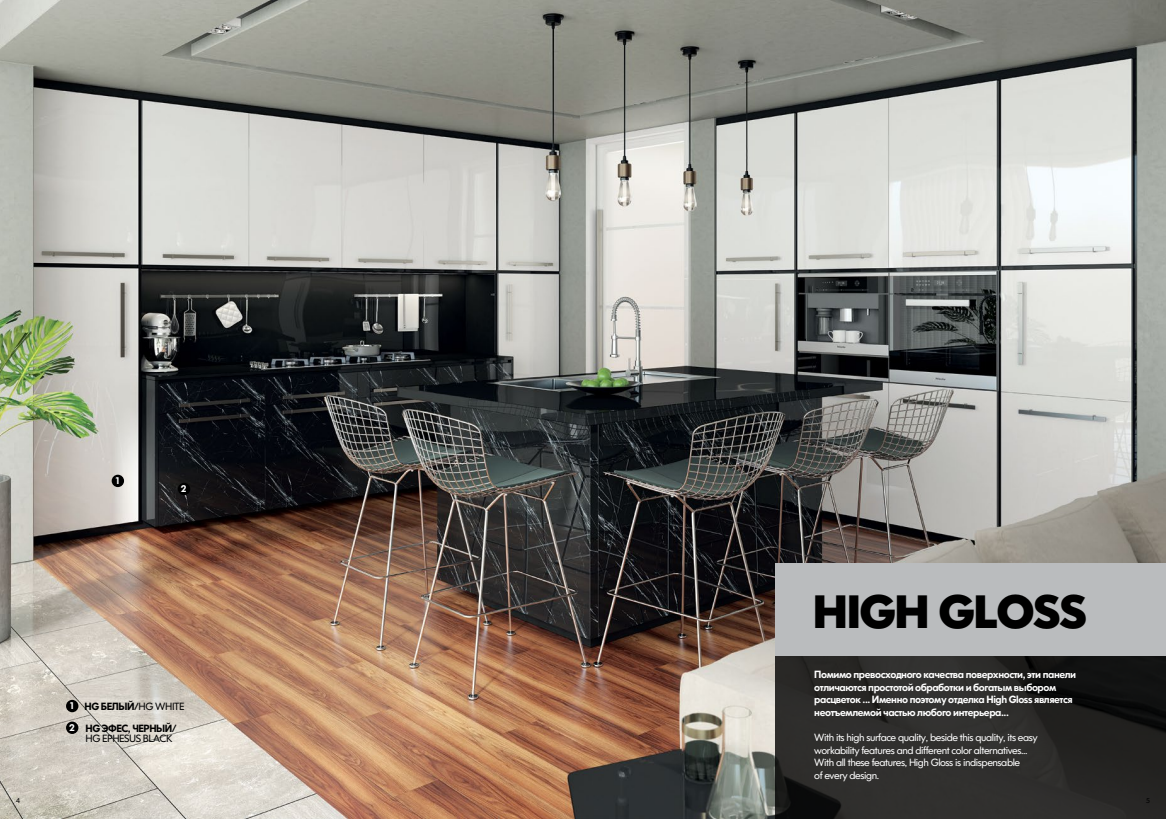
<style>
.page{position:relative;width:1166px;height:819px;background:#fff}
.page>*{position:absolute;margin:0;border:0;box-sizing:border-box;transform-origin:0 0}
.t1{font:700 46.81px "IKEA Sans TUC";letter-spacing:-.04em;color:#000}
.t2{font:800 10.5px/12.6px "IKEA Sans TUC";letter-spacing:-.04em;color:#fff}
.t3{font:10.5px/12.6px "IKEA Sans TUC";letter-spacing:-.04em;color:#fff}
.t4{font:800 10.5px/21.7px "IKEA Sans TUC";letter-spacing:-.04em;color:#000}
.t5{font:10.5px "IKEA Sans TUC";letter-spacing:-.04em;color:#000}
.t6{font:800 9.71px "IKEA Sans TUC";color:#fff}
.t7{font:7px "IKEA Sans TUC";color:#000}
.s1{font-weight:400}
</style>
<div class="page">
<img style="left:0;top:0;width:1166px;height:819px">
<div style="left:775px;top:563px;width:391px;height:93px;background:#babcbe"></div>
<svg style="left:775px;top:656px;width:391px;height:163px;background:#272725"></svg>
<div style="left:112px;top:474px;width:12px;height:13px;background:#000;border-radius:50%"></div>
<div style="left:66px;top:699px;width:12px;height:13px;background:#000;border-radius:50%"></div>
<div style="left:66px;top:721px;width:12px;height:13px;background:#000;border-radius:50%"></div>
<div style="left:178px;top:483px;width:12px;height:12px;background:#000;border-radius:50%"></div>
<p class="t6" style="left:115px;top:473px;width:7px">1</p>
<p class="t6" style="left:181px;top:481px;width:7px">2</p>
<p class="t6" style="left:69px;top:698px;width:7px">1</p>
<p class="t6" style="left:69px;top:720px;width:7px">2</p>
<p class="t4" style="left:85px;top:695px;width:101px">HG БЕЛЫЙ/<span class="s1">HG WHITE<br></span>HG ЭФЕС, ЧЕРНЫЙ/</p>
<p class="t5" style="left:85px;top:730px;width:89px">HG EPHESUS BLACK</p>
<h1 class="t1" style="left:812px;top:574px;width:276px">HIGH GLOSS</h1>
<p class="t2" style="left:814px;top:667px;width:263px">Помимо превосходного качества поверхности, эти панели отличаются простотой обработки и богатым выбором расцветок ... Именно поэтому отделка High Gloss является неотъемлемой частью любого интерьера...</p>
<p class="t3" style="left:814px;top:730px;width:225px">With its high surface quality, beside this quality, its easy workability features and different color alternatives...<br>With all these features, High Gloss is indispensable<br>of every design.</p>
<p class="t7" style="left:16px;top:794px;width:5px">4</p>
<p class="t7" style="left:1146px;top:794px;width:5px">5</p>
</div>
